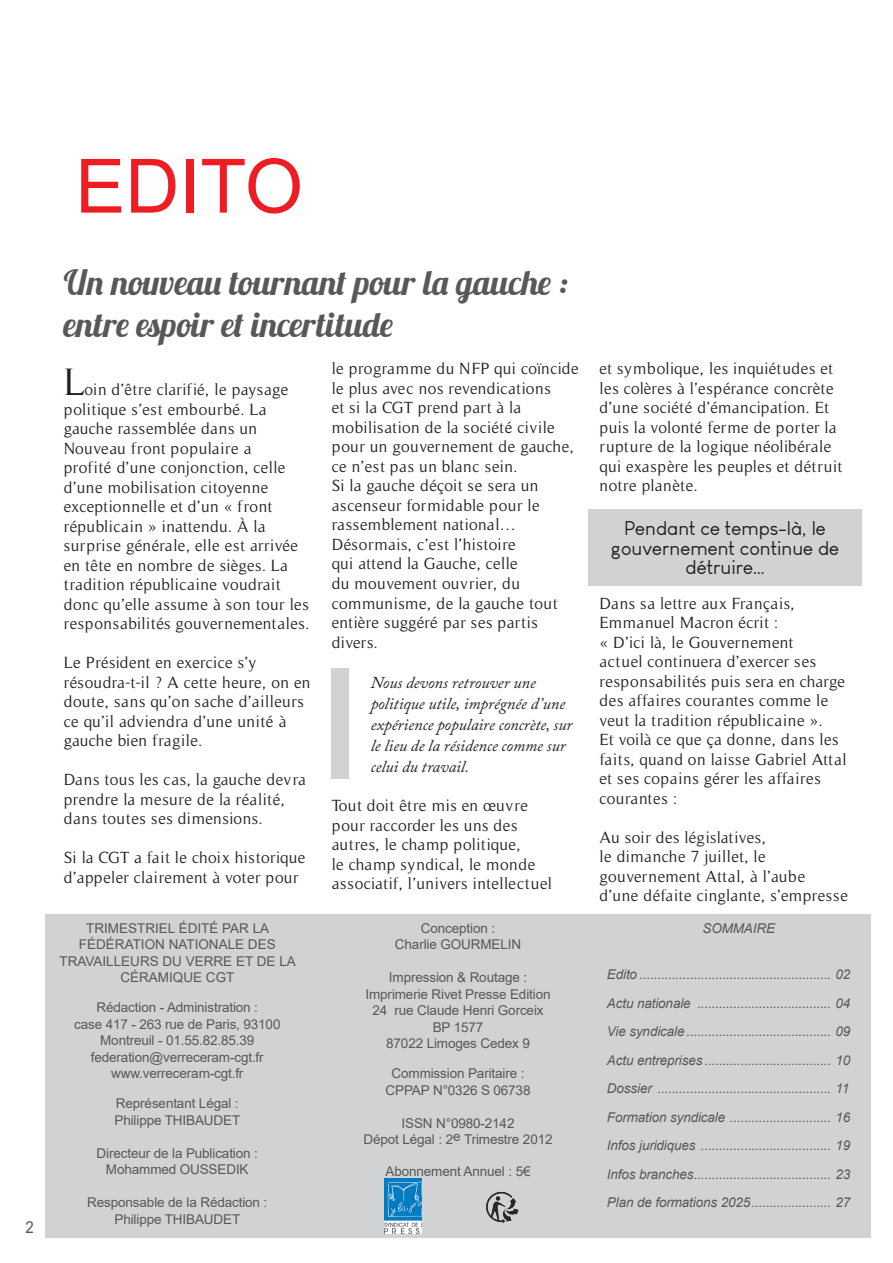
<style>
.page{position:relative;width:893px;height:1263px;background:#fff}
.page>*{position:absolute;margin:0;border:0;box-sizing:border-box;transform-origin:0 0}
.t1{font:75px "Arial";color:#ee1d23}
.Txt{font:39px "Timeless";color:#231f20}
.Titre{font:34.5px "Lobster 1.3";letter-spacing:.005em;color:#57585a}
.Encadré{font:19.5px/19.5px "Louis George Cafe";color:#231f20;text-align:center}
.Txt-2{font:16.5px/19.5px "Timeless";letter-spacing:.025em;color:#231f20}
.Mis_en_avant_avec_alinea{font:italic 16.5px/21px "Adobe Caslon Pro";color:#231f20}
.t2{font:16.5px "Arial";color:#57585a;scale:.91 1}
.t3{font:13.5px/16.5px "Arial";letter-spacing:-.01em;color:#57585a;text-align:center}
.t4{font:italic 13.5px/28.5px "Arial";letter-spacing:-.01em;color:#57585a}
</style>
<div class="page">
<div style="left:45px;top:914px;width:826px;height:323px;background:#d1d2d4"></div>
<img style="left:486px;top:1191px;width:33px;height:33px">
<img style="left:384px;top:1179px;width:38px;height:54px">
<div style="left:588px;top:509px;width:274px;height:76px;background:#d1d2d4"></div>
<div style="left:332px;top:668px;width:17px;height:110px;background:#d1d2d4"></div>
<p class="t2" style="left:26px;top:1216px;width:11px">2</p>
<p class="t1" style="left:75px;top:135px;width:229px">EDITO</p>
<p class="Titre" style="left:64px;top:261px;width:506px">Un nouveau tournant pour la gauche :</p>
<p class="Titre" style="left:64px;top:302px;width:331px">entre espoir et incertitude</p>
<p class="Txt-2" style="left:332px;top:359px;width:249px">le programme du NFP qui coïncide le plus avec nos revendications<br>et si la CGT prend part à la mobilisation de la société civile pour un gouvernement de gauche, ce n’est pas un blanc sein.</p>
<p class="Txt-2" style="left:332px;top:476px;width:210px;text-align:justify">Si la gauche déçoit se sera un ascenseur formidable pour le rassemblement national…</p>
<p class="Txt-2" style="left:332px;top:535px;width:227px">Désormais, c’est l’histoire<br>qui attend la Gauche, celle<br>du mouvement ouvrier, du communisme, de la gauche tout entière suggéré par ses partis divers.</p>
<p class="Mis_en_avant_avec_alinea" style="left:371px;top:672px;width:203px">Nous devons retrouver une politique utile, imprégnée d’une expérience populaire concrète, sur le lieu de la résidence comme sur celui du travail.</p>
<p class="Txt-2" style="left:332px;top:796px;width:222px">Tout doit être mis en œuvre pour raccorder les uns des autres, le champ politique,<br>le champ syndical, le monde associatif, l’univers intellectuel</p>
<p class="Txt" style="left:64px;top:360px;width:22px">L</p>
<p class="Txt-2" style="left:64px;top:380px;width:247px;text-indent:21px">oin d’être clarifié, le paysage politique s’est embourbé. La gauche rassemblée dans un<br>Nouveau front populaire a<br>profité d’une conjonction, celle d’une mobilisation citoyenne exceptionnelle et d’un « front républicain » inattendu. À la surprise générale, elle est arrivée en tête en nombre de sièges. La tradition républicaine voudrait donc qu’elle assume à son tour les responsabilités gouvernementales.</p>
<p class="Txt-2" style="left:64px;top:653px;width:248px">Le Président en exercice s’y résoudra-t-il ? A cette heure, on en doute, sans qu’on sache d’ailleurs ce qu’il adviendra d’une unité à gauche bien fragile.</p>
<p class="Txt-2" style="left:64px;top:770px;width:243px">Dans tous les cas, la gauche devra prendre la mesure de la réalité, dans toutes ses dimensions.</p>
<p class="Txt-2" style="left:64px;top:848px;width:243px">Si la CGT a fait le choix historique d’appeler clairement à voter pour</p>
<p class="t3" style="left:60px;top:919px;width:238px">TRIMESTRIEL ÉDITÉ PAR LA<br>FÉDÉRATION NATIONALE DES<br>TRAVAILLEURS DU VERRE ET DE LA<br>CÉRAMIQUE CGT</p>
<p class="t3" style="left:97px;top:999px;width:163px">Rédaction - Administration :</p>
<p class="t3" style="left:74px;top:1015px;width:208px">case 417 - 263 rue de Paris, 93100<br>Montreuil - 01.55.82.85.39</p>
<p class="t3" style="left:91px;top:1048px;width:174px">federation@verreceram-cgt.fr</p>
<p class="t3" style="left:111px;top:1065px;width:134px">www.verreceram-cgt.fr</p>
<p class="t3" style="left:116px;top:1095px;width:124px">Représentant Légal :</p>
<p class="t3" style="left:115px;top:1111px;width:127px">Philippe THIBAUDET</p>
<p class="t3" style="left:97px;top:1144px;width:163px">Directeur de la Publication :</p>
<p class="t3" style="left:106px;top:1161px;width:144px">Mohammed OUSSEDIK</p>
<p class="t3" style="left:87px;top:1194px;width:182px">Responsable de la Rédaction :</p>
<p class="t3" style="left:115px;top:1210px;width:127px">Philippe THIBAUDET</p>
<p class="t3" style="left:421px;top:919px;width:76px">Conception :</p>
<p class="t3" style="left:395px;top:936px;width:128px">Charlie GOURMELIN</p>
<p class="t3" style="left:389px;top:969px;width:140px">Impression &amp; Routage :</p>
<p class="t3" style="left:366px;top:985px;width:186px">Imprimerie Rivet Presse Edition</p>
<p class="t3" style="left:372px;top:1002px;width:173px">24 rue Claude Henri Gorceix</p>
<p class="t3" style="left:433px;top:1018px;width:52px">BP 1577</p>
<p class="t3" style="left:386px;top:1035px;width:145px">87022 Limoges Cedex 9</p>
<p class="t3" style="left:392px;top:1065px;width:134px">Commission Paritaire :</p>
<p class="t3" style="left:386px;top:1081px;width:146px">CPPAP N°0326 S 06738</p>
<p class="t3" style="left:402px;top:1114px;width:114px">ISSN N°0980-2142</p>
<p class="t3" style="left:363px;top:1131px;width:191px">Dépot Légal : 2e Trimestre 2012</p>
<p class="t3" style="left:386px;top:1162px;width:147px">Abonnement Annuel : 5€</p>
<p class="Txt-2" style="left:600px;top:359px;width:244px">et symbolique, les inquiétudes et les colères à l’espérance concrète d’une société d’émancipation. Et puis la volonté ferme de porter la rupture de la logique néolibérale qui exaspère les peuples et détruit notre planète.</p>
<p class="Encadré" style="left:611px;top:518px;width:230px">Pendant ce temps-là, le gouvernement continue de détruire…</p>
<p class="Txt-2" style="left:600px;top:593px;width:197px">Dans sa lettre aux Français,<br>Emmanuel Macron écrit :</p>
<p class="Txt-2" style="left:600px;top:632px;width:249px">« D’ici là, le Gouvernement<br>actuel continuera d’exercer ses responsabilités puis sera en charge des affaires courantes comme le veut la tradition républicaine ».<br>Et voilà ce que ça donne, dans les faits, quand on laisse Gabriel Attal et ses copains gérer les affaires courantes :</p>
<p class="Txt-2" style="left:600px;top:827px;width:250px">Au soir des législatives,<br>le dimanche 7 juillet, le gouvernement Attal, à l’aube d’une défaite cinglante, s’empresse</p>
<p class="t4" style="left:702px;top:914px;width:74px">SOMMAIRE</p>
<p class="t4" style="left:607px;top:960px;width:245px">Edito ..................................................... 02</p>
<p class="t4" style="left:607px;top:989px;width:245px">Actu nationale ..................................... 04</p>
<p class="t4" style="left:607px;top:1017px;width:245px">Vie syndicale ........................................ 09<br>Actu entreprises ................................... 10</p>
<p class="t4" style="left:607px;top:1074px;width:244px">Dossier ................................................ 11</p>
<p class="t4" style="left:607px;top:1103px;width:245px">Formation syndicale ............................ 16</p>
<p class="t4" style="left:607px;top:1131px;width:245px">Infos juridiques .................................... 19</p>
<p class="t4" style="left:607px;top:1160px;width:245px">Infos branches...................................... 23</p>
<p class="t4" style="left:607px;top:1188px;width:245px">Plan de formations 2025...................... 27</p>
</div>
